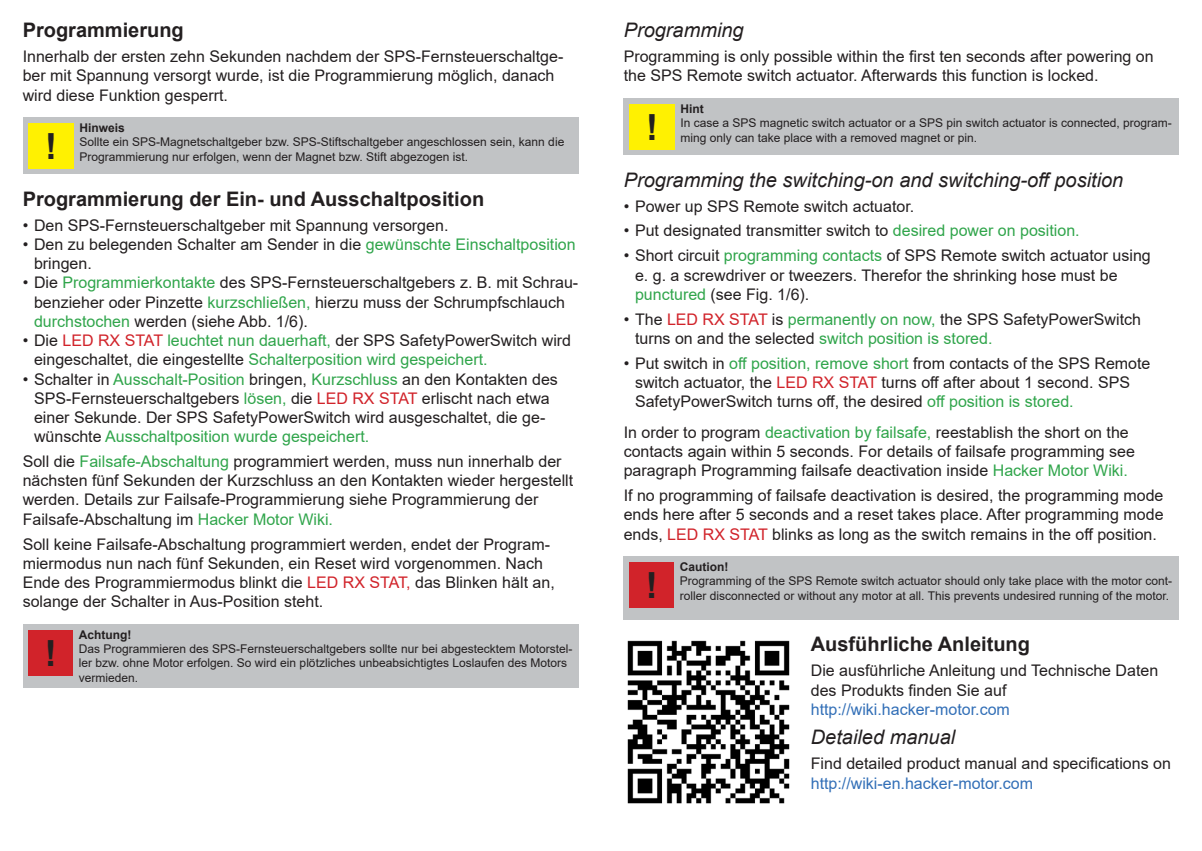
<style>
.page{position:relative;width:1202px;height:851px;background:#fff}
.page>*{position:absolute;margin:0;border:0;box-sizing:border-box;transform-origin:0 0}
.t1{font:700 36px "Arial";color:#231f20}
.Headline2_DE{font:700 20px "Arial";color:#231f20}
.Headline2_EN{font:italic 20px "Arial";color:#231f20}
.Standard-Absatz_DE{font:16px/19.2px "Arial";color:#231f20}
.Standard-Absatz_EN{font:16px/19.2px "Arial";color:#231f20}
.Standard-Text_DE{font:16px/19.2px "Arial";color:#231f20}
.Standard-Text_DE-2{font:16px "Arial";color:#326fb7}
.t2{font:12px/14.4px "Arial";color:#231f20}
.s1{font-weight:700}
.s2{color:#30a54b}
.s3{color:#d1232a}
.s4{color:#326fb7}
</style>
<div class="page">
<div style="left:23px;top:624px;width:555px;height:63px;background:#c1c3c5"></div>
<div style="left:28px;top:629px;width:45px;height:46px;background:#d1232a"></div>
<div style="left:23px;top:118px;width:555px;height:56px;background:#c1c3c5"></div>
<div style="left:624px;top:98px;width:555px;height:57px;background:#c1c3c5"></div>
<div style="left:629px;top:104px;width:46px;height:45px;background:#fff101"></div>
<div style="left:624px;top:556px;width:555px;height:63px;background:#c1c3c5"></div>
<div style="left:629px;top:562px;width:45px;height:45px;background:#d1232a"></div>
<img style="left:627px;top:640px;width:163px;height:164px">
<div style="left:28px;top:123px;width:46px;height:46px;background:#fff101"></div>
<p class="Headline2_DE" style="left:23px;top:16px;width:163px">Programmierung</p>
<p class="Standard-Absatz_DE" style="left:23px;top:47px;width:542px">Innerhalb der ersten zehn Sekunden nachdem der SPS-Fernsteuerschaltge&shy;ber mit Spannung versorgt wurde, ist die Programmierung möglich, danach wird diese Funktion gesperrt.</p>
<p class="t2" style="left:79px;top:120px;width:486px"><span class="s1">Hinweis<br></span>Sollte ein SPS-Magnetschaltgeber bzw. SPS-Stiftschaltgeber angeschlossen sein, kann die<br>Programmierung nur erfolgen, wenn der Magnet bzw. Stift abgezogen ist.</p>
<p class="t1" style="left:45px;top:121px;width:13px">!</p>
<p class="Headline2_DE" style="left:23px;top:185px;width:463px">Programmierung der Ein- und Ausschaltposition</p>
<p class="Standard-Absatz_DE" style="left:23px;top:215px;width:427px">• Den SPS-Fernsteuerschaltgeber mit Spannung versorgen.</p>
<p class="Standard-Absatz_DE" style="left:34px;top:235px;width:543px;text-indent:-11px">• Den zu belegenden Schalter am Sender in die <span class="s2">gewünschte Einschaltposition </span>bringen.</p>
<p class="Standard-Absatz_DE" style="left:34px;top:273px;width:546px;text-indent:-11px">• Die <span class="s2">Programmierkontakte</span> des SPS-Fernsteuerschaltgebers z. B. mit Schrau&shy;benzieher oder Pinzette <span class="s2">kurzschließen,</span> hierzu muss der Schrumpfschlauch <span class="s2">durchstochen</span> werden (siehe Abb. 1/6).</p>
<p class="Standard-Absatz_DE" style="left:34px;top:331px;width:539px;text-indent:-11px">• Die <span class="s3">LED RX STAT</span> <span class="s2">leuchtet nun dauerhaft,</span> der SPS SafetyPowerSwitch wird eingeschaltet, die eingestellte <span class="s2">Schalterposition wird gespeichert.</span></p>
<p class="Standard-Absatz_DE" style="left:34px;top:369px;width:525px;text-indent:-11px">• Schalter in <span class="s2">Ausschalt-Position</span> bringen, <span class="s2">Kurzschluss</span> an den Kontakten des SPS-Fernsteuerschaltgebers <span class="s2">lösen,</span> die <span class="s3">LED RX STAT</span> erlischt nach etwa einer Sekunde. Der SPS SafetyPowerSwitch wird ausgeschaltet, die ge&shy;wünschte <span class="s2">Ausschaltposition wurde gespeichert.</span></p>
<p class="Standard-Absatz_DE" style="left:23px;top:451px;width:552px">Soll die <span class="s2">Failsafe-Abschaltung</span> programmiert werden, muss nun innerhalb der nächsten fünf Sekunden der Kurzschluss an den Kontakten wieder hergestellt werden. Details zur Failsafe-Programmierung siehe Programmierung der Failsafe-Abschaltung im <span class="s2">Hacker Motor Wiki.</span></p>
<p class="Standard-Absatz_DE" style="left:23px;top:534px;width:534px">Soll keine Failsafe-Abschaltung programmiert werden, endet der Program&shy;miermodus nun nach fünf Sekunden, ein Reset wird vorgenommen. Nach Ende des Programmiermodus blinkt die <span class="s3">LED RX STAT,</span> das Blinken hält an, solange der Schalter in Aus-Position steht.</p>
<p class="t1" style="left:45px;top:627px;width:13px">!</p>
<p class="t2" style="left:79px;top:627px;width:495px"><span class="s1">Achtung!<br></span>Das Programmieren des SPS-Fernsteuerschaltgebers sollte nur bei abgestecktem Motorstel&shy;ler bzw. ohne Motor erfolgen. So wird ein plötzliches unbeabsichtigtes Loslaufen des Motors vermieden.</p>
<p class="Headline2_EN" style="left:624px;top:17px;width:122px">Programming</p>
<p class="Standard-Absatz_EN" style="left:624px;top:47px;width:531px">Programming is only possible within the first ten seconds after powering on the SPS Remote switch actuator. Afterwards this function is locked.</p>
<p class="t1" style="left:646px;top:102px;width:13px">!</p>
<p class="t2" style="left:680px;top:101px;width:493px"><span class="s1">Hint<br></span>In case a SPS magnetic switch actuator or a SPS pin switch actuator is connected, program-</p>
<p class="t2" style="left:680px;top:130px;width:298px">ming only can take place with a removed magnet or pin.</p>
<p class="Headline2_EN" style="left:624px;top:167px;width:501px">Programming the switching-on and switching-off position</p>
<p class="Standard-Absatz_DE" style="left:624px;top:196px;width:292px">• Power up SPS Remote switch actuator.</p>
<p class="Standard-Absatz_DE" style="left:624px;top:221px;width:457px">• Put designated transmitter switch to <span class="s2">desired power on position.</span></p>
<p class="Standard-Absatz_DE" style="left:635px;top:246px;width:517px;text-indent:-11px">• Short circuit <span class="s2">programming contacts</span> of SPS Remote switch actuator using e. g. a screwdriver or tweezers. Therefor the shrinking hose must be <span class="s2">punctured</span> (see Fig. 1/6).</p>
<p class="Standard-Absatz_DE" style="left:635px;top:309px;width:508px;text-indent:-11px">• The <span class="s3">LED RX STAT</span> is <span class="s2">permanently on now,</span> the SPS SafetyPowerSwitch turns on and the selected <span class="s2">switch position is stored.</span></p>
<p class="Standard-Absatz_DE" style="left:635px;top:353px;width:517px;text-indent:-11px">• Put switch in <span class="s2">off position, remove short</span> from contacts of the SPS Remote switch actuator, the <span class="s3">LED RX STAT</span> turns off after about 1 second. SPS<br>SafetyPowerSwitch turns off, the desired <span class="s2">off position is stored.</span></p>
<p class="Standard-Absatz_EN" style="left:624px;top:422px;width:513px">In order to program <span class="s2">deactivation by failsafe,</span> reestablish the short on the contacts again within 5 seconds. For details of failsafe programming see paragraph Programming failsafe deactivation inside <span class="s2">Hacker Motor Wiki.</span></p>
<p class="Standard-Absatz_EN" style="left:624px;top:485px;width:541px;text-align:justify">If no programming of failsafe deactivation is desired, the programming mode ends here after 5 seconds and a reset takes place. After programming mode ends, <span class="s3">LED RX STAT</span> blinks as long as the switch remains in the off position.</p>
<p class="t1" style="left:646px;top:560px;width:13px">!</p>
<p class="t2" style="left:680px;top:559px;width:494px"><span class="s1">Caution!<br></span>Programming of the SPS Remote switch actuator should only take place with the motor cont-</p>
<p class="t2" style="left:680px;top:588px;width:491px">roller disconnected or without any motor at all. This prevents undesired running of the motor.</p>
<p class="Headline2_DE" style="left:811px;top:630px;width:221px">Ausführliche Anleitung</p>
<p class="Standard-Text_DE" style="left:811px;top:661px;width:349px">Die ausführliche Anleitung und Technische Daten des Produkts finden Sie auf</p>
<p class="Standard-Text_DE-2" style="left:811px;top:698px;width:201px">http://wiki.hacker-motor.com</p>
<p class="Headline2_EN" style="left:811px;top:724px;width:146px">Detailed manual</p>
<p class="Standard-Text_DE" style="left:811px;top:753px;width:362px">Find detailed product manual and specifications on <span class="s4">http://wiki-en.hacker-motor.com</span></p>
</div>
